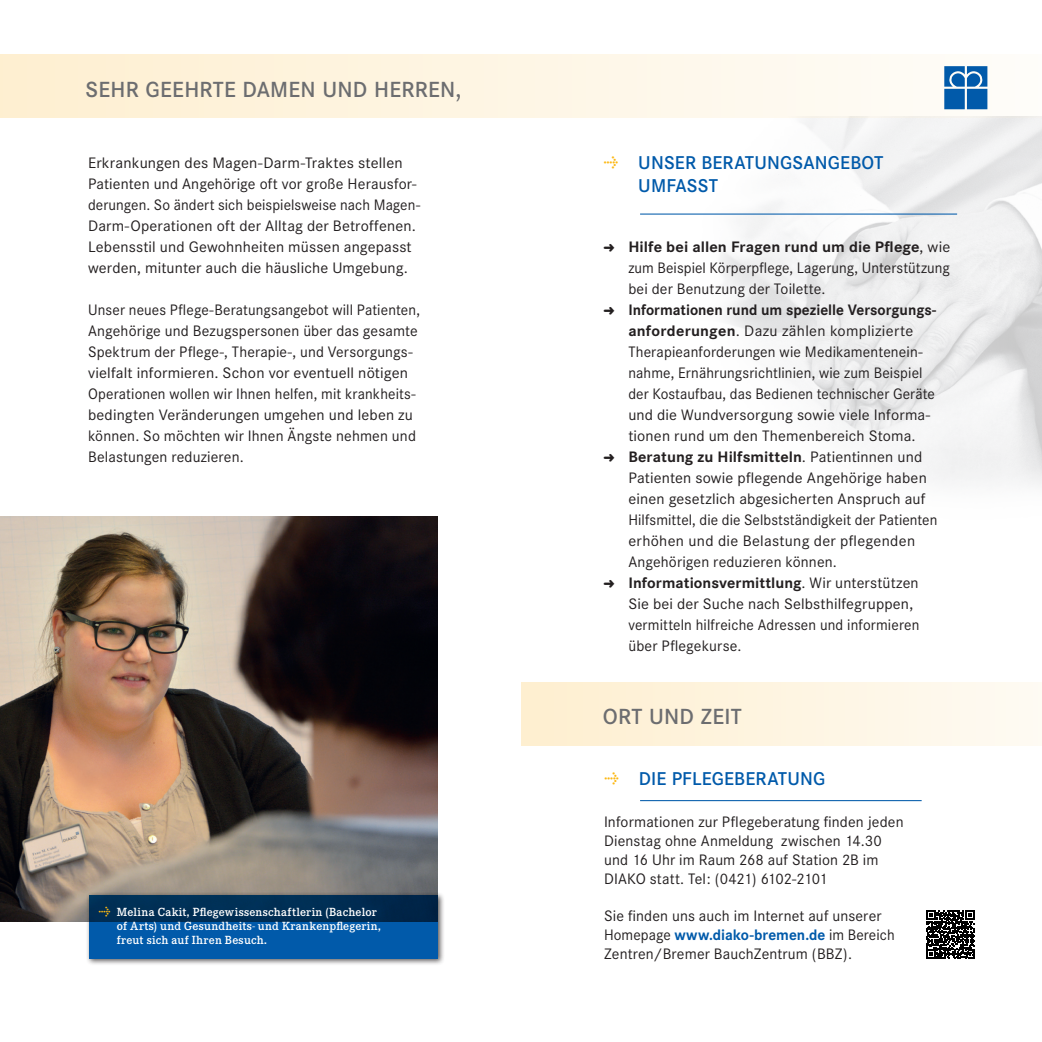
<style>
.page{position:relative;width:1042px;height:1042px;background:#fff}
.page>*{position:absolute;margin:0;border:0;box-sizing:border-box;transform-origin:0 0}
.t1{font:600 22.75px "Corporate S";letter-spacing:.01em;color:#6c6d70}
.t2{font:600 19.25px "Corporate S";letter-spacing:.01em;color:#015aaa}
.t3{font:15.75px/21px "Corporate S";letter-spacing:.01em;color:#231f20}
.t4{font:15.75px/21px "Corporate S";letter-spacing:.01em;color:#231f20;scale:1.04 1}
.t5{font:700 15.75px/21px "Corporate S";color:#231f20;text-align:center}
.t6{font:700 15.75px "Unit Pro";color:#fcb814}
.t7{font:600 12.25px/14px "Corporate E";letter-spacing:.02em;color:#fff}
.s1{font-family:"Unit Pro";font-weight:700;color:#fcb814}
.s2{font-weight:700}
.s3{font-weight:400}
.s4{font-weight:700;color:#015aaa}
</style>
<div class="page">
<div style="left:521px;top:682px;width:521px;height:63px;background:linear-gradient(to right,#feeecf,#fefbf3)"></div>
<img style="left:626px;top:117px;width:416px;height:369px">
<div style="left:0;top:54px;width:1042px;height:63px;background:linear-gradient(to right,#feefd0,#fefdfa)"></div>
<hr style="left:640px;top:213px;width:317px;height:2px;background:#015aaa">
<img style="left:0;top:516px;width:438px;height:405px">
<div style="left:86px;top:891px;width:359px;height:75px;background:#231f20;opacity:.75"></div>
<svg style="left:89px;top:895px;width:349px;height:63px;background:#004684"></svg>
<svg style="left:944px;top:66px;width:43px;height:43px;background:#2c75b7"></svg>
<hr style="left:640px;top:800px;width:281px;height:1px;background:#015aaa">
<svg style="left:926px;top:910px;width:49px;height:49px"></svg>
<svg style="left:926px;top:910px;width:48px;height:48px"></svg>
<p class="t1" style="left:86px;top:76px;width:377px">SEHR GEEHRTE DAMEN UND HERREN,</p>
<p class="t4" style="left:88px;top:152px;width:321px">Erkrankungen des Magen-Darm-Traktes stellen Patienten und Angehörige oft vor große Herausfor&shy;derungen. So ändert sich beispielsweise nach Magen-Darm-Operationen oft der Alltag der Betroffenen.<br>Lebensstil und Gewohnheiten müssen angepasst werden, mitunter auch die häusliche Umgebung.</p>
<p class="t3" style="left:88px;top:299px;width:333px">Unser neues Pflege-Beratungsangebot will Patienten, Angehörige und Bezugspersonen über das gesamte Spektrum der Pflege-, Therapie-, und Versorgungs&shy;vielfalt informieren. Schon vor eventuell nötigen Operationen wollen wir Ihnen helfen, mit krankheits&shy;bedingten Veränderungen umgehen und leben zu können. So möchten wir Ihnen Ängste nehmen und Belastungen reduzieren.</p>
<p class="t6" style="left:98px;top:901px;width:14px">⇢</p>
<p class="t7" style="left:117px;top:905px;width:265px">Melina Cakit, Pflegewissenschaftlerin (Bachelor of Arts) und Gesundheits- und Krankenpflegerin, freut sich auf Ihren Besuch.</p>
<p class="t2" style="left:603px;top:151px;width:281px"><span class="s1">⇢</span> UNSER BERATUNGSANGEBOT</p>
<p class="t2" style="left:638px;top:174px;width:81px">UMFASST</p>
<p class="t4" style="left:628px;top:236px;width:311px;text-align:justify;text-indent:-25px">➜ <span class="s2">Hilfe bei allen Fragen rund um die Pflege</span>, wie zum Beispiel Körperpflege, Lagerung, Unterstützung bei der Benutzung der Toilette.</p>
<p class="t5" style="left:603px;top:300px;width:334px">➜ Informationen rund um spezielle Versorgungs&shy;anforderungen<span class="s3">. Dazu zählen komplizierte</span></p>
<p class="t3" style="left:628px;top:341px;width:296px">Therapieanforderungen wie Medikamentenein-</p>
<p class="t3" style="left:628px;top:362px;width:296px">nahme, Ernährungsrichtlinien, wie zum Beispiel</p>
<p class="t3" style="left:628px;top:383px;width:308px">der Kostaufbau, das Bedienen technischer Geräte und die Wundversorgung sowie viele Informa-</p>
<p class="t3" style="left:628px;top:425px;width:289px">tionen rund um den Themenbereich Stoma.</p>
<p class="t5" style="left:603px;top:447px;width:320px">➜ Beratung zu Hilfsmitteln<span class="s3">. Patientinnen und</span></p>
<p class="t3" style="left:628px;top:467px;width:311px">Patienten sowie pflegende Angehörige haben einen gesetzlich abgesicherten Anspruch auf Hilfsmittel, die die Selbstständigkeit der Patienten erhöhen und die Belastung der pflegenden</p>
<p class="t3" style="left:628px;top:551px;width:210px">Angehörigen reduzieren können.</p>
<p class="t5" style="left:603px;top:573px;width:317px">➜ Informationsvermittlung<span class="s3">. Wir unterstützen</span></p>
<p class="t3" style="left:628px;top:593px;width:286px">Sie bei der Suche nach Selbsthilfegruppen,</p>
<p class="t3" style="left:628px;top:614px;width:293px">vermitteln hilfreiche Adressen und informieren</p>
<p class="t3" style="left:628px;top:635px;width:114px">über Pflegekurse.</p>
<p class="t1" style="left:603px;top:703px;width:140px">ORT UND ZEIT</p>
<p class="t2" style="left:604px;top:768px;width:223px"><span class="s1">⇢</span> DIE PFLEGEBERATUNG</p>
<p class="t3" style="left:604px;top:812px;width:301px;line-height:18.9px">Informationen zur Pflegeberatung finden jeden<br>Dienstag ohne Anmeldung zwischen 14.30</p>
<p class="t3" style="left:604px;top:849px;width:276px">und 16 Uhr im Raum 268 auf Station 2B im</p>
<p class="t3" style="left:604px;top:868px;width:225px">DIAKO statt. Tel: (0421) 6102-2101</p>
<p class="t3" style="left:604px;top:907px;width:292px;line-height:18.9px">Sie finden uns auch im Internet auf unserer<br>Homepage <span class="s4">www.diako-bremen.de</span> im Bereich<br>Zentren/Bremer BauchZentrum (BBZ).</p>
</div>
